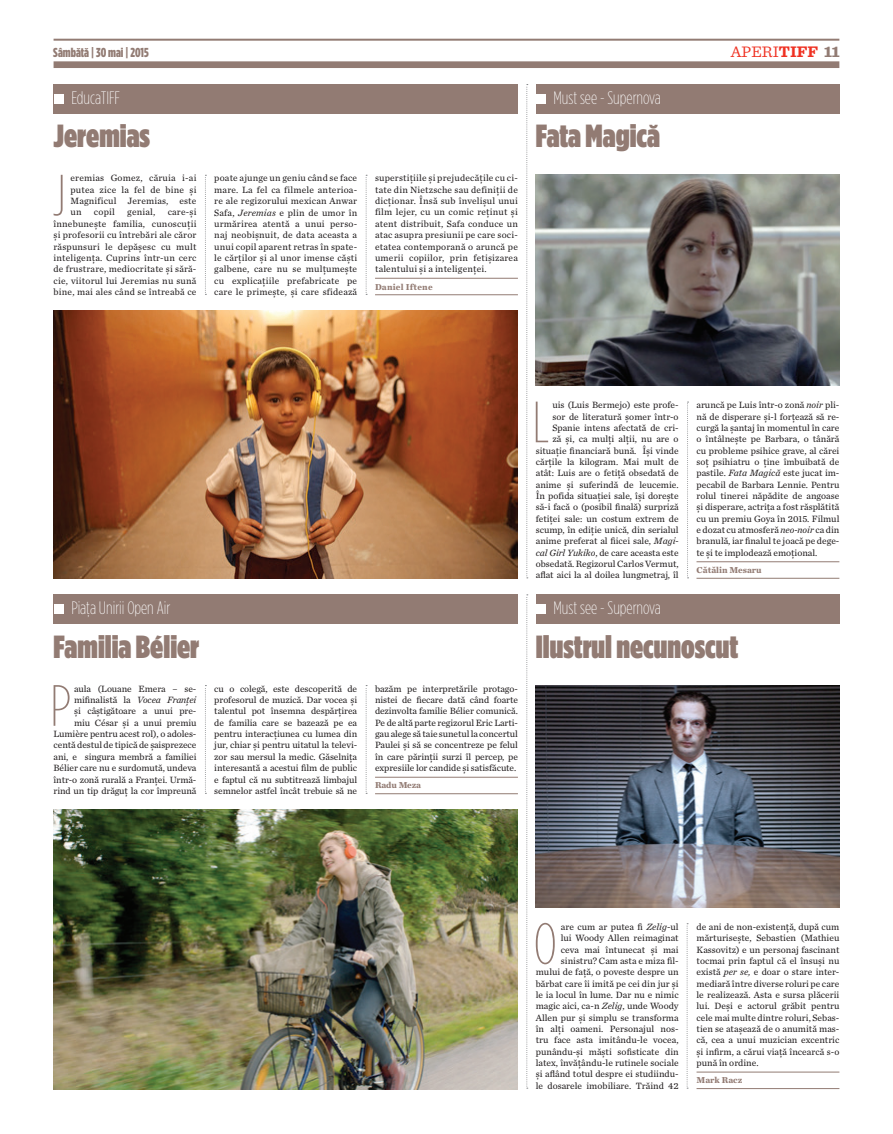
<style>
.page{position:relative;width:893px;height:1134px;background:#fff}
.page>*{position:absolute;margin:0;border:0;box-sizing:border-box;transform-origin:0 0}
.t1{font:200 58.1px "Gotham Condensed";color:#927b73}
.t2{font:900 32px "Gotham Condensed";color:#927b73}
.t3{font:200 18px "Gotham Condensed";color:#fff}
.t4{font:16px "Sentinel";color:#ef3122}
.t5{font:900 13px "Gotham Condensed";color:#927b73}
.t6{font:9.5px/11.3px "Chronicle Text G2";color:#231f20;text-align:justify}
.t7{font:700 9px "Chronicle Text G2";color:#927b73}
.t8{font:700 9px "Chronicle Text G2";letter-spacing:.02em;color:#927b73}
.s1{font-weight:700}
.s2{font-weight:900;color:#927b73}
.s3{font-style:italic}
</style>
<div class="page">
<div style="left:54px;top:61px;width:785px;height:7px;background:#927b73"></div>
<hr style="left:54px;top:39px;width:785px;height:2px;background:#927b73">
<img style="left:54px;top:311px;width:464px;height:267px">
<img style="left:54px;top:810px;width:464px;height:279px">
<img style="left:536px;top:685px;width:303px;height:222px">
<img style="left:536px;top:175px;width:303px;height:211px">
<div style="left:54px;top:594px;width:464px;height:29px;background:#927b73"></div>
<div style="left:54px;top:84px;width:464px;height:29px;background:#927b73"></div>
<div style="left:536px;top:84px;width:303px;height:29px;background:#927b73"></div>
<div style="left:536px;top:594px;width:303px;height:29px;background:#927b73"></div>
<div style="left:54px;top:604px;width:9px;height:10px;background:#fff"></div>
<div style="left:54px;top:94px;width:9px;height:9px;background:#fff"></div>
<div style="left:536px;top:94px;width:10px;height:9px;background:#fff"></div>
<div style="left:536px;top:604px;width:10px;height:10px;background:#fff"></div>
<svg style="left:205px;top:685px;width:1px;height:109px"></svg>
<svg style="left:205px;top:175px;width:1px;height:120px"></svg>
<svg style="left:687px;top:402px;width:2px;height:176px"></svg>
<svg style="left:366px;top:685px;width:1px;height:109px"></svg>
<svg style="left:366px;top:175px;width:1px;height:120px"></svg>
<svg style="left:687px;top:923px;width:1px;height:166px"></svg>
<svg style="left:526px;top:594px;width:2px;height:495px"></svg>
<svg style="left:526px;top:84px;width:2px;height:494px"></svg>
<hr style="left:696px;top:1072px;width:143px;height:1px;background:#927b73">
<hr style="left:696px;top:1088px;width:143px;height:1px;background:#927b73">
<hr style="left:696px;top:561px;width:143px;height:1px;background:#927b73">
<hr style="left:696px;top:578px;width:143px;height:1px;background:#927b73">
<hr style="left:375px;top:777px;width:143px;height:1px;background:#927b73">
<hr style="left:375px;top:793px;width:143px;height:1px;background:#927b73">
<hr style="left:375px;top:278px;width:143px;height:1px;background:#927b73">
<hr style="left:375px;top:294px;width:143px;height:1px;background:#927b73">
<h3 class="t5" style="left:53px;top:44px;width:97px">Sâmbătă | 30 mai | 2015</h3>
<h3 class="t4" style="left:731px;top:39px;width:110px">APERI<span class="s1">TIFF</span> <span class="s2">11</span></h3>
<h3 class="t3" style="left:71px;top:88px;width:50px">EducaTIFF</h3>
<h3 class="t3" style="left:554px;top:88px;width:109px">Must see - Supernova</h3>
<h2 class="t2" style="left:54px;top:117px;width:98px">Jeremias</h2>
<h2 class="t2" style="left:536px;top:117px;width:126px">Fata Magică</h2>
<h1 class="t1" style="left:53px;top:163px;width:14px">J</h1>
<p class="t6" style="left:70px;top:172px;width:127px">eremias Gomez, căruia i-ai putea zice la fel de bine și Magnificul Jeremias, este un</p>
<p class="t6" style="left:94px;top:206px;width:22px">copil</p>
<p class="t6" style="left:127px;top:206px;width:30px">genial,</p>
<p class="t6" style="left:54px;top:206px;width:144px;text-indent:114px">care-și înnebunește familia, cunoscuții și profesorii cu întrebări ale căror răspunsuri le depășesc cu mult inteligența. Cuprins într-un cerc de frustrare, mediocritate și sără&shy;cie, viitorul lui Jeremias nu sună bine, mai ales când se întreabă ce</p>
<p class="t6" style="left:214px;top:172px;width:144px">poate ajunge un geniu când se face mare. La fel ca filmele anterioa&shy;re ale regizorului mexican Anwar Safa, <span class="s3">Jeremias</span> e plin de umor în urmărirea atentă a unui perso&shy;naj neobișnuit, de data aceasta a unui copil aparent retras în spate&shy;le cărților și al unor imense căști galbene, care nu se mulțumește cu explicațiile prefabricate pe care le primește, și care sfidează</p>
<p class="t6" style="left:375px;top:172px;width:144px">superstițiile și prejudecățile cu ci&shy;tate din Nietzsche sau definiții de dicționar. Însă sub învelișul unui film lejer, cu un comic reținut și atent distribuit, Safa conduce un atac asupra presiunii pe care soci&shy;etatea contemporană o aruncă pe umerii copiilor, prin fetișizarea talentului și a inteligenței.</p>
<p class="t8" style="left:375px;top:279px;width:59px">Daniel Iftene</p>
<p class="t6" style="left:536px;top:399px;width:144px;text-align:right">uis (Luis Bermejo) este profe-<br>sor de literatură șomer într-o Spanie intens afectată de cri-<br>ză și, ca mulți alții, nu are o situație financiară bună. Își vinde cărțile la kilogram. Mai mult de atât: Luis are o fetiță obsedată de anime și suferindă de leucemie.<br>În pofida situației sale, își dorește să-i facă o (posibil finală) surpriză fetiței sale: un costum extrem de scump, în ediție unică, din serialul anime preferat al fiicei sale, <span class="s3">Magi&shy;cal Girl Yukiko</span>, de care aceasta este obsedată. Regizorul Carlos Vermut, aflat aici la al doilea lungmetraj, îl</p>
<h1 class="t1" style="left:532px;top:389px;width:18px">L</h1>
<p class="t6" style="left:696px;top:399px;width:144px">aruncă pe Luis într-o zonă <span class="s3">noir</span> pli&shy;nă de disperare și-l forțează să re&shy;curgă la șantaj în momentul în care o întâlnește pe Barbara, o tânără cu probleme psihice grave, al cărei soț psihiatru o ține îmbuibată de pastile. <span class="s3">Fata Magică</span> este jucat im&shy;pecabil de Barbara Lennie. Pentru rolul tinerei năpădite de angoase și disperare, actrița a fost răsplătită cu un premiu Goya în 2015. Filmul e dozat cu atmosferă <span class="s3">neo-noir</span> ca din branulă, iar finalul te joacă pe dege&shy;te și te implodează emoțional.</p>
<p class="t7" style="left:696px;top:563px;width:67px">Cătălin Mesaru</p>
<h3 class="t3" style="left:71px;top:598px;width:101px">Piaţa Unirii Open Air</h3>
<h3 class="t3" style="left:554px;top:598px;width:109px">Must see - Supernova</h3>
<h2 class="t2" style="left:54px;top:627px;width:147px">Familia Bélier</h2>
<h2 class="t2" style="left:536px;top:627px;width:204px">Ilustrul necunoscut</h2>
<p class="t6" style="left:54px;top:682px;width:144px;text-align:right">aula (Louane Emera – se&shy;mifinalistă la <span class="s3">Vocea Franței<br></span>și câștigătoare a unui pre-<br>miu César și a unui premiu<br>Lumière pentru acest rol), o adoles&shy;centă destul de tipică de șaisprezece ani, e singura membră a familiei<br>Bélier care nu e surdomută, undeva într-o zonă rurală a Franței. Urmă&shy;rind un tip drăguț la cor împreună</p>
<h1 class="t1" style="left:50px;top:673px;width:22px">P</h1>
<p class="t6" style="left:214px;top:682px;width:144px">cu o colegă, este descoperită de profesorul de muzică. Dar vocea și talentul pot însemna despărțirea de familia care se bazează pe ea pentru interacțiunea cu lumea din jur, chiar și pentru uitatul la televi&shy;zor sau mersul la medic. Găselnița interesantă a acestui film de public e faptul că nu subtitrează limbajul semnelor astfel încât trebuie să ne</p>
<p class="t6" style="left:375px;top:682px;width:144px">bazăm pe interpretările protago&shy;nistei de fiecare dată când foarte dezinvolta familie Bélier comunică.<br>Pe de altă parte regizorul Eric Larti&shy;gau alege să taie sunetul la concertul Paulei și să se concentreze pe felul în care părinții surzi îl percep, pe expresiile lor candide și satisfăcute.</p>
<p class="t7" style="left:375px;top:778px;width:47px">Radu Meza</p>
<h1 class="t1" style="left:534px;top:911px;width:25px">O</h1>
<p class="t6" style="left:536px;top:920px;width:144px;text-align:right">are cum ar putea fi <span class="s3">Zelig</span>-ul<br>lui Woody Allen reimaginat<br>ceva mai întunecat și mai sinistru? Cam asta e miza fil&shy;mului de față, o poveste despre un bărbat care îi imită pe cei din jur și le ia locul în lume. Dar nu e nimic magic aici, ca-n <span class="s3">Zelig</span>, unde Woody<br>Allen pur și simplu se transforma în alți oameni. Personajul nos&shy;tru face asta imitându-le vocea, punându-și măști sofisticate din latex, învățându-le rutinele sociale și aflând totul despre ei studiindu&shy;le dosarele imobiliare. Trăind 42</p>
<p class="t6" style="left:696px;top:920px;width:144px">de ani de non-existență, după cum mărturisește, Sebastien (Mathieu Kassovitz) e un personaj fascinant tocmai prin faptul că el însuși nu există <span class="s3">per se,</span> e doar o stare inter&shy;mediară între diverse roluri pe care le realizează. Asta e sursa plăcerii lui. Deși e actorul grăbit pentru cele mai multe dintre roluri, Sebas&shy;tien se atașează de o anumită mas&shy;că, cea a unui muzician excentric și infirm, a cărui viață încearcă s-o pună în ordine.</p>
<p class="t7" style="left:696px;top:1073px;width:47px">Mark Racz</p>
</div>
